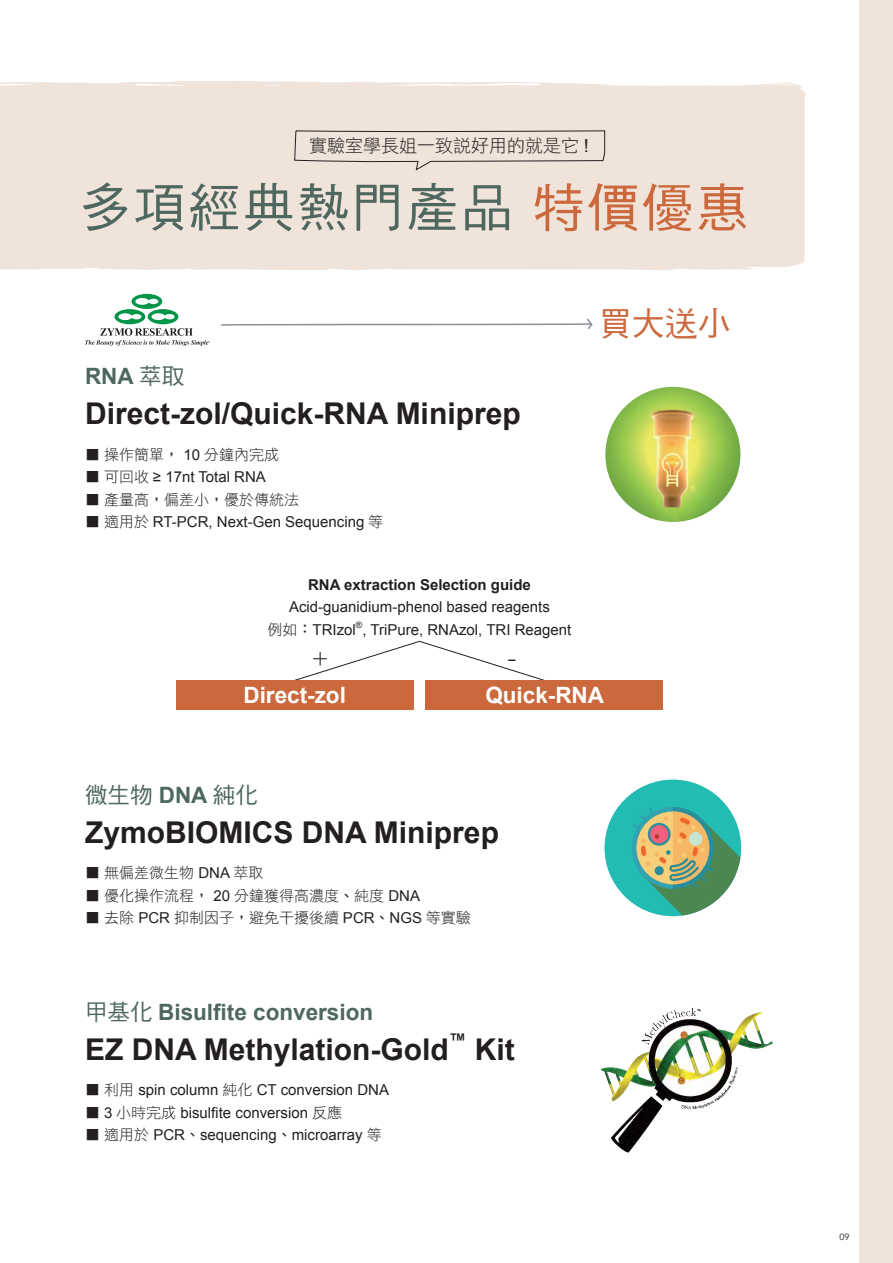
<style>
.page{position:relative;width:893px;height:1263px;background:#fff}
.page>*{position:absolute;margin:0;border:0;box-sizing:border-box;transform-origin:0 0}
.t1{font:51.9px "DF Hei Std W5";letter-spacing:.05em;color:#4e685f}
.t2{font:33px "DF Hei Std W5";color:#cb693d}
.t3{font:700 30px "Arial";color:#231f20}
.t4{font:300 24px "Adobe Ming Std";color:#231f20}
.t5{font:700 22.5px "Arial";color:#4e685f}
.t6{font:700 22.5px "Arial";color:#fff}
.t7{font:22.5px "DF Hei Std W5";color:#4e685f}
.t8{font:18px "DF Hei Std W3";color:#231f20}
.t9{font:700 17.55px "Arial";color:#231f20}
.t10{font:15px/22.5px "Arial";color:#231f20;text-align:center}
.t11{font:15px "DF Hei Std W3";color:#231f20}
.t12{font:700 15px "Arial";color:#231f20}
.t13{font:9px "Avenir";color:#231f20}
.t14{font:8.7px "Arial";color:#231f20}
.s1{font-family:"Arial"}
.s2{color:#cb693d}
.s3{font-family:"DF Hei Std W5";font-weight:400}
.s4{font-family:"Li Hei Pro"}
.s5{font-family:"DF Hei Std W3"}
.s6{font-family:"Arial";font-weight:700}
</style>
<div class="page">
<div style="left:859px;top:0;width:34px;height:1263px;background:#f0e3da"></div>
<div style="left:0;top:81px;width:806px;height:189px;background:#f0e3da"></div>
<svg style="left:624px;top:85px;width:36px;height:1px"></svg>
<svg style="left:419px;top:85px;width:24px;height:1px"></svg>
<svg style="left:294px;top:130px;width:311px;height:40px"></svg>
<div style="left:605px;top:780px;width:136px;height:136px;background:#22bcb3;border-radius:50%"></div>
<svg style="left:632px;top:807px;width:108px;height:108px"></svg>
<img style="left:602px;top:1008px;width:171px;height:144px">
<img style="left:605px;top:387px;width:135px;height:135px;border-radius:68px">
<svg style="left:294px;top:641px;width:251px;height:39px"></svg>
<div style="left:176px;top:680px;width:238px;height:30px;background:#cb693d"></div>
<div style="left:425px;top:680px;width:238px;height:30px;background:#cb693d"></div>
<svg style="left:131px;top:294px;width:31px;height:15px"></svg>
<div style="left:135px;top:298px;width:14px;height:7px;background:#fff;border-radius:50%"></div>
<div style="left:148px;top:299px;width:10px;height:5px;background:#fff;border-radius:50%"></div>
<div style="left:115px;top:309px;width:30px;height:15px;background:#009547;border-radius:50%"></div>
<div style="left:118px;top:313px;width:14px;height:7px;background:#fff;border-radius:50%"></div>
<div style="left:131px;top:314px;width:10px;height:5px;background:#fff;border-radius:50%"></div>
<div style="left:148px;top:309px;width:30px;height:15px;background:#009547;border-radius:50%"></div>
<div style="left:151px;top:313px;width:14px;height:7px;background:#fff;border-radius:50%"></div>
<div style="left:165px;top:314px;width:10px;height:5px;background:#fff;border-radius:50%"></div>
<svg style="left:85px;top:328px;width:125px;height:18px"></svg>
<svg style="left:221px;top:318px;width:372px;height:11px"></svg>
<p class="t8" style="left:309px;top:136px;width:281px">實驗室學長姐一致說好用的就是它 <span class="s1">!</span></p>
<h1 class="t1" style="left:79px;top:179px;width:671px">多項經典熱門產品<span class="s2">特價優惠</span></h1>
<h3 class="t5" style="left:85px;top:361px;width:101px">RNA <span class="s3">萃取</span></h3>
<h3 class="t3" style="left:85px;top:394px;width:437px">Direct-zol/Quick-RNA Miniprep</h3>
<p class="t11" style="left:85px;top:446px;width:196px"><span class="s4">■</span> 操作簡單<span class="s4">，</span> <span class="s1">10</span> 分鐘內完成</p>
<p class="t10" style="left:85px;top:466px;width:182px"><span class="s4">■</span> <span class="s5">可回收</span> ≥ 17nt Total RNA</p>
<p class="t11" style="left:85px;top:491px;width:216px"><span class="s4">■</span> 產量高<span class="s4">，</span>偏差小<span class="s4">，</span>優於傳統法</p>
<p class="t10" style="left:85px;top:511px;width:300px"><span class="s4">■</span> <span class="s5">適用於</span> RT-PCR, Next-Gen Sequencing <span class="s5">等</span></p>
<p class="t12" style="left:308px;top:575px;width:224px">RNA extraction Selection guide</p>
<p class="t10" style="left:268px;top:596px;width:305px">Acid-guanidium-phenol based reagents<br><span class="s5">例如</span><span class="s4">：</span>TRIzol , TriPure, RNAzol, TRI Reagent</p>
<p class="t14" style="left:356px;top:619px;width:8px">®</p>
<h2 class="t2" style="left:599px;top:306px;width:133px">買大送小</h2>
<h3 class="t4" style="left:313px;top:644px;width:16px">+</h3>
<h3 class="t4" style="left:508px;top:644px;width:10px">-</h3>
<h3 class="t6" style="left:243px;top:680px;width:104px">Direct-zol</h3>
<h3 class="t6" style="left:485px;top:680px;width:120px">Quick-RNA</h3>
<h3 class="t7" style="left:85px;top:782px;width:174px">微生物 <span class="s6">DNA</span> 純化</h3>
<h3 class="t3" style="left:85px;top:813px;width:415px">ZymoBIOMICS DNA Miniprep</h3>
<p class="t11" style="left:85px;top:864px;width:180px"><span class="s4">■</span> 無偏差微生物 <span class="s1">DNA</span> 萃取</p>
<p class="t11" style="left:85px;top:887px;width:337px"><span class="s4">■</span> 優化操作流程<span class="s4">，</span> <span class="s1">20</span> 分鐘獲得高濃度<span class="s4">、</span>純度 <span class="s1">DNA</span></p>
<p class="t11" style="left:85px;top:909px;width:387px"><span class="s4">■</span> 去除 <span class="s1">PCR</span> 抑制因子<span class="s4">，</span>避免干擾後續 <span class="s1">PCR</span><span class="s4">、</span><span class="s1">NGS</span> 等實驗</p>
<h3 class="t5" style="left:85px;top:997px;width:290px"><span class="s3">甲基化</span> Bisulfite conversion</h3>
<h3 class="t3" style="left:85px;top:1030px;width:365px">EZ DNA Methylation-Gold</h3>
<p class="t9" style="left:449px;top:1028px;width:19px">™</p>
<p class="t10" style="left:85px;top:1079px;width:305px"><span class="s4">■</span> <span class="s5">利用</span> spin column <span class="s5">純化</span> CT conversion DNA</p>
<p class="t10" style="left:85px;top:1101px;width:259px"><span class="s4">■</span> 3 <span class="s5">小時完成</span> bisulfite conversion <span class="s5">反應</span></p>
<p class="t10" style="left:85px;top:1124px;width:298px"><span class="s4">■</span> <span class="s5">適用於</span> PCR<span class="s4">、</span>sequencing<span class="s4">、</span>microarray <span class="s5">等</span></p>
<h3 class="t3" style="left:475px;top:1030px;width:41px">Kit</h3>
<p class="t13" style="left:840px;top:1231px;width:12px">09</p>
</div>
